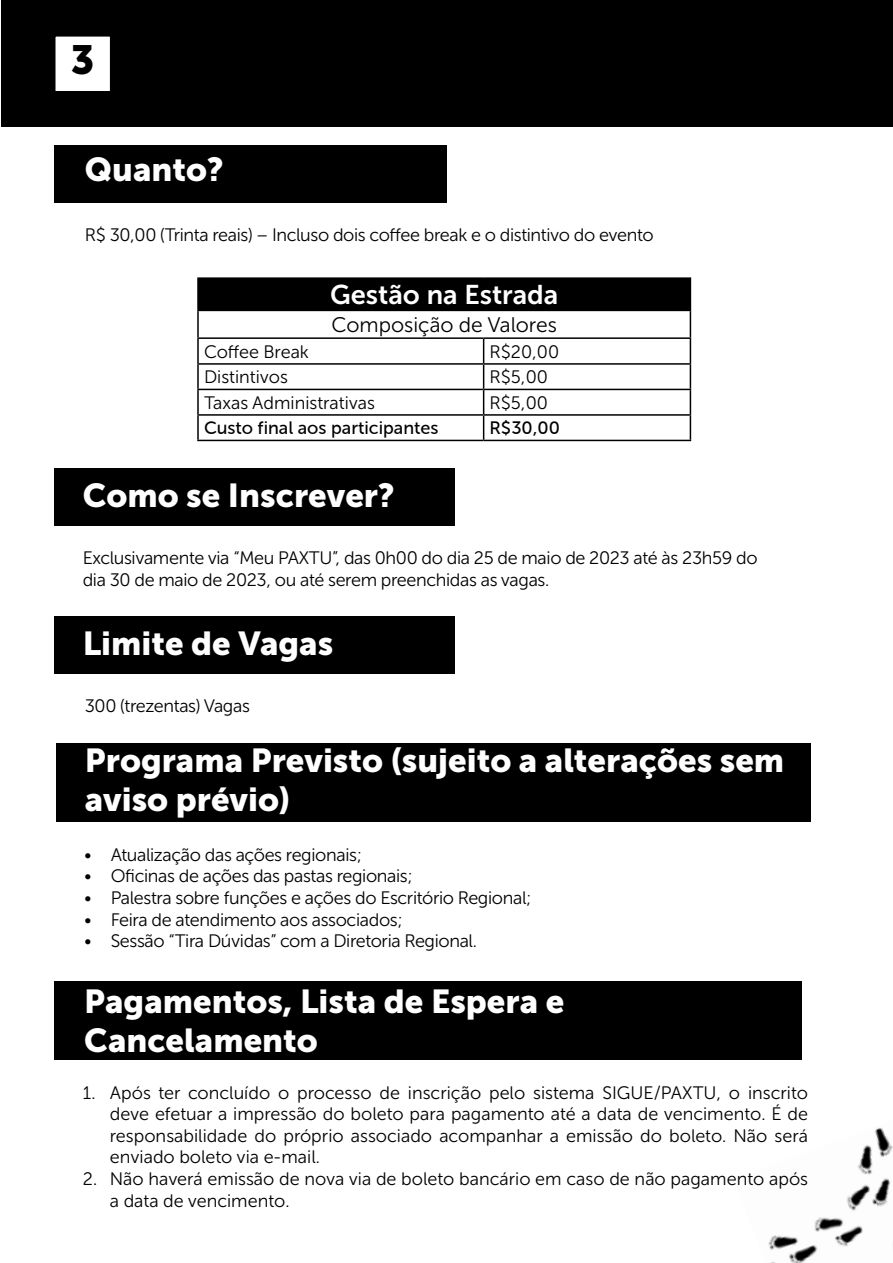
<style>
.page{position:relative;width:893px;height:1263px;background:#fff}
.page>*{position:absolute;margin:0;border:0;box-sizing:border-box;transform-origin:0 0}
.t1{font:40.5px "Museo Sans 900";color:#000}
.t2{font:33px/39.6px "Museo Sans 900";color:#fff}
.t3{font:27px "Museo Sans Cyrl 700";color:#fff}
.t4{font:21px "Museo Sans Cyrl 300";color:#000}
.t5{font:18px/21.6px "Museo Sans Cyrl 300";letter-spacing:-.02em;color:#000;text-align:justify}
.t6{font:18px/21.6px "Museo Sans Cyrl 300";color:#000}
.t7{font:18px "Museo Sans Cyrl 500";color:#000}
</style>
<div class="page">
<hr style="left:0;top:0;width:1px;height:126px;background:#000">
<div style="left:2px;top:0;width:891px;height:126px;background:#000"></div>
<div style="left:55px;top:36px;width:56px;height:56px;background:#fff"></div>
<div style="left:54px;top:35px;width:57px;height:57px;border:2px solid #000"></div>
<img style="left:768px;top:1127px;width:125px;height:136px">
<div style="left:54px;top:145px;width:392px;height:57px;background:#000"></div>
<div style="left:54px;top:981px;width:748px;height:79px;background:#000"></div>
<div style="left:56px;top:743px;width:754px;height:78px;background:#000"></div>
<div style="left:54px;top:616px;width:401px;height:58px;background:#000"></div>
<div style="left:54px;top:468px;width:401px;height:58px;background:#000"></div>
<div style="left:198px;top:278px;width:492px;height:32px;background:#000"></div>
<hr style="left:197px;top:277px;width:287px;height:2px;background:#000">
<hr style="left:197px;top:279px;width:2px;height:31px;background:#000">
<hr style="left:484px;top:277px;width:207px;height:2px;background:#000">
<hr style="left:690px;top:279px;width:1px;height:31px;background:#000">
<hr style="left:197px;top:310px;width:287px;height:1px;background:#000">
<hr style="left:197px;top:311px;width:2px;height:26px;background:#000">
<hr style="left:484px;top:310px;width:207px;height:1px;background:#000">
<hr style="left:197px;top:337px;width:287px;height:2px;background:#000">
<hr style="left:197px;top:339px;width:2px;height:24px;background:#000">
<hr style="left:484px;top:337px;width:207px;height:2px;background:#000">
<hr style="left:484px;top:363px;width:207px;height:2px;background:#000">
<hr style="left:197px;top:390px;width:2px;height:24px;background:#000">
<hr style="left:484px;top:389px;width:207px;height:1px;background:#000">
<hr style="left:197px;top:414px;width:287px;height:2px;background:#000">
<hr style="left:197px;top:416px;width:2px;height:24px;background:#000">
<hr style="left:484px;top:414px;width:207px;height:2px;background:#000">
<svg style="left:690px;top:311px;width:1px;height:129px"></svg>
<hr style="left:197px;top:440px;width:287px;height:1px;background:#000">
<hr style="left:484px;top:440px;width:207px;height:1px;background:#000">
<hr style="left:197px;top:363px;width:287px;height:2px;background:#000">
<hr style="left:197px;top:365px;width:2px;height:24px;background:#000">
<svg style="left:483px;top:339px;width:1px;height:101px"></svg>
<hr style="left:197px;top:389px;width:287px;height:1px;background:#000">
<h1 class="t1" style="left:71px;top:37px;width:25px">3</h1>
<h2 class="t2" style="left:85px;top:150px;width:140px">Quanto?</h2>
<p class="t5" style="left:85px;top:224px;width:570px">R$ 30,00 (Trinta reais) – Incluso dois coffee break e o distintivo do evento</p>
<h3 class="t3" style="left:330px;top:280px;width:230px">Gestão na Estrada</h3>
<p class="t4" style="left:332px;top:314px;width:227px">Composição de Valores</p>
<p class="t5" style="left:204px;top:341px;width:106px">Coffee Break</p>
<p class="t5" style="left:490px;top:341px;width:71px">R$20,00</p>
<p class="t6" style="left:204px;top:367px;width:85px">Distintivos</p>
<p class="t5" style="left:490px;top:367px;width:60px">R$5,00</p>
<p class="t6" style="left:204px;top:392px;width:173px">Taxas Administrativas</p>
<p class="t5" style="left:490px;top:392px;width:60px">R$5,00</p>
<p class="t7" style="left:204px;top:418px;width:236px">Custo final aos participantes</p>
<p class="t7" style="left:490px;top:418px;width:72px">R$30,00</p>
<h2 class="t2" style="left:83px;top:475px;width:313px">Como se Inscrever?</h2>
<p class="t5" style="left:83px;top:548px;width:676px">Exclusivamente via “Meu PAXTU”, das 0h00 do dia 25 de maio de 2023 até às 23h59 do dia 30 de maio de 2023, ou até serem preenchidas as vagas.</p>
<h2 class="t2" style="left:83px;top:623px;width:252px">Limite de Vagas</h2>
<p class="t5" style="left:85px;top:696px;width:167px">300 (trezentas) Vagas</p>
<h2 class="t2" style="left:85px;top:740px;width:701px">Programa Previsto (sujeito a alterações sem aviso prévio)</h2>
<p class="t5" style="left:84px;top:844px;width:279px">• Atualização das ações regionais;</p>
<p class="t5" style="left:84px;top:865px;width:330px">• Oficinas de ações das pastas regionais;</p>
<p class="t5" style="left:84px;top:887px;width:449px">• Palestra sobre funções e ações do Escritório Regional;</p>
<p class="t5" style="left:84px;top:909px;width:320px">• Feira de atendimento aos associados;</p>
<p class="t5" style="left:84px;top:930px;width:395px">• Sessão “Tira Dúvidas” com a Diretoria Regional.</p>
<h2 class="t2" style="left:84px;top:981px;width:482px">Pagamentos, Lista de Espera e<br>Cancelamento</h2>
<p class="t5" style="left:110px;top:1082px;width:700px;text-indent:-27px">1. Após ter concluído o processo de inscrição pelo sistema SIGUE/PAXTU, o inscrito deve efetuar a impressão do boleto para pagamento até a data de vencimento. É de responsabilidade do próprio associado acompanhar a emissão do boleto. Não será enviado boleto via e-mail.</p>
<p class="t6" style="left:110px;top:1168px;width:700px;text-indent:-27px">2. Não haverá emissão de nova via de boleto bancário em caso de não pagamento após a data de vencimento.</p>
</div>
